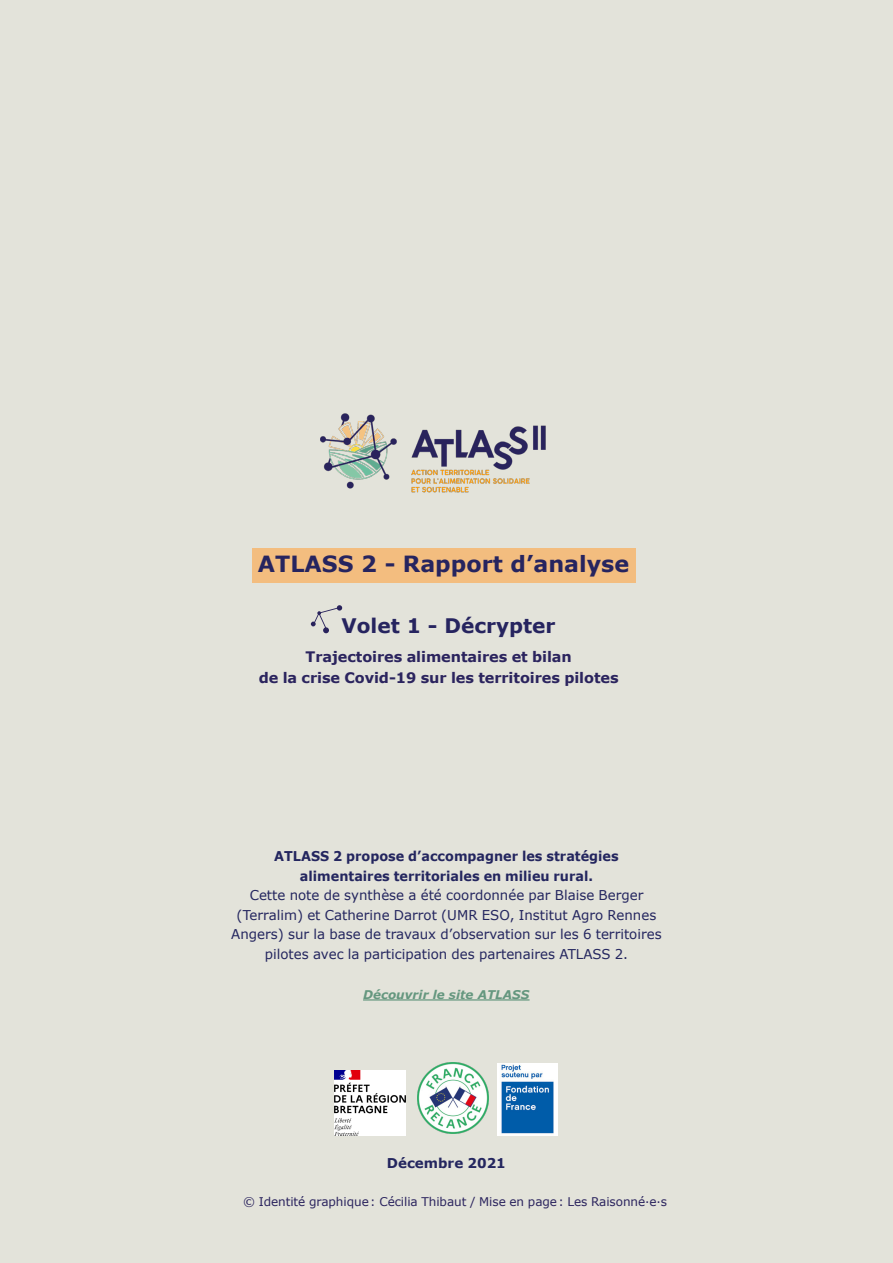
<style>
.page{position:relative;width:893px;height:1263px;background:#e3e3da}
.page>*{position:absolute;margin:0;border:0;box-sizing:border-box;transform-origin:0 0}
.t1{font:700 22.35px "Verdana";color:#26245f}
.t2{font:700 20.1px "Verdana";color:#26245f}
.t3{font:700 14.55px "Verdana";letter-spacing:-.005em;color:#2b245e}
.labeur{font:13.5px/19.5px "Verdana";color:#24265f;text-align:center}
.labeur-2{font:700 13.5px/19.5px "Verdana";color:#24265f;text-align:center;scale:.95 1}
.labeur-3{font:700 13.5px "Verdana";color:#24265f}
.t4{font:12px "Verdana";letter-spacing:-.005em;color:#2b245e}
.Lien_hypertexte{font:italic 700 12px "Verdana";color:#65977f}
</style>
<div class="page">
<img style="left:320px;top:413px;width:226px;height:80px">
<div style="left:252px;top:548px;width:384px;height:34px;background:#f3bd7f"></div>
<svg style="left:311px;top:605px;width:31px;height:28px"></svg>
<hr style="left:363px;top:999px;width:167px;height:1px;background:#65977f">
<img style="left:334px;top:1070px;width:72px;height:65px">
<img style="left:497px;top:1063px;width:60px;height:72px">
<img style="left:417px;top:1062px;width:72px;height:71px">
<p class="t1" style="left:258px;top:549px;width:373px">ATLASS 2 - Rapport d’analyse</p>
<p class="t2" style="left:342px;top:612px;width:216px">Volet 1 - Décrypter</p>
<p class="t3" style="left:306px;top:647px;width:268px">Trajectoires alimentaires et bilan</p>
<p class="t3" style="left:259px;top:668px;width:361px">de la crise Covid-19 sur les territoires pilotes</p>
<p class="labeur-2" style="left:274px;top:847px;width:364px">ATLASS 2 propose d’accompagner les stratégies alimentaires territoriales en milieu rural.</p>
<p class="labeur" style="left:231px;top:886px;width:432px">Cette note de synthèse a été coordonnée par Blaise Berger (Terralim) et Catherine Darrot (UMR ESO, Institut Agro Rennes Angers) sur la base de travaux d’observation sur les 6 territoires pilotes avec la participation des partenaires ATLASS 2.</p>
<p class="Lien_hypertexte" style="left:363px;top:987px;width:168px">Découvrir le site ATLASS</p>
<p class="labeur-3" style="left:387px;top:1154px;width:121px">Décembre 2021</p>
<p class="t4" style="left:243px;top:1194px;width:426px">© Identité graphique: Cécilia Thibaut / Mise en page: Les Raisonné·e·s</p>
</div>
